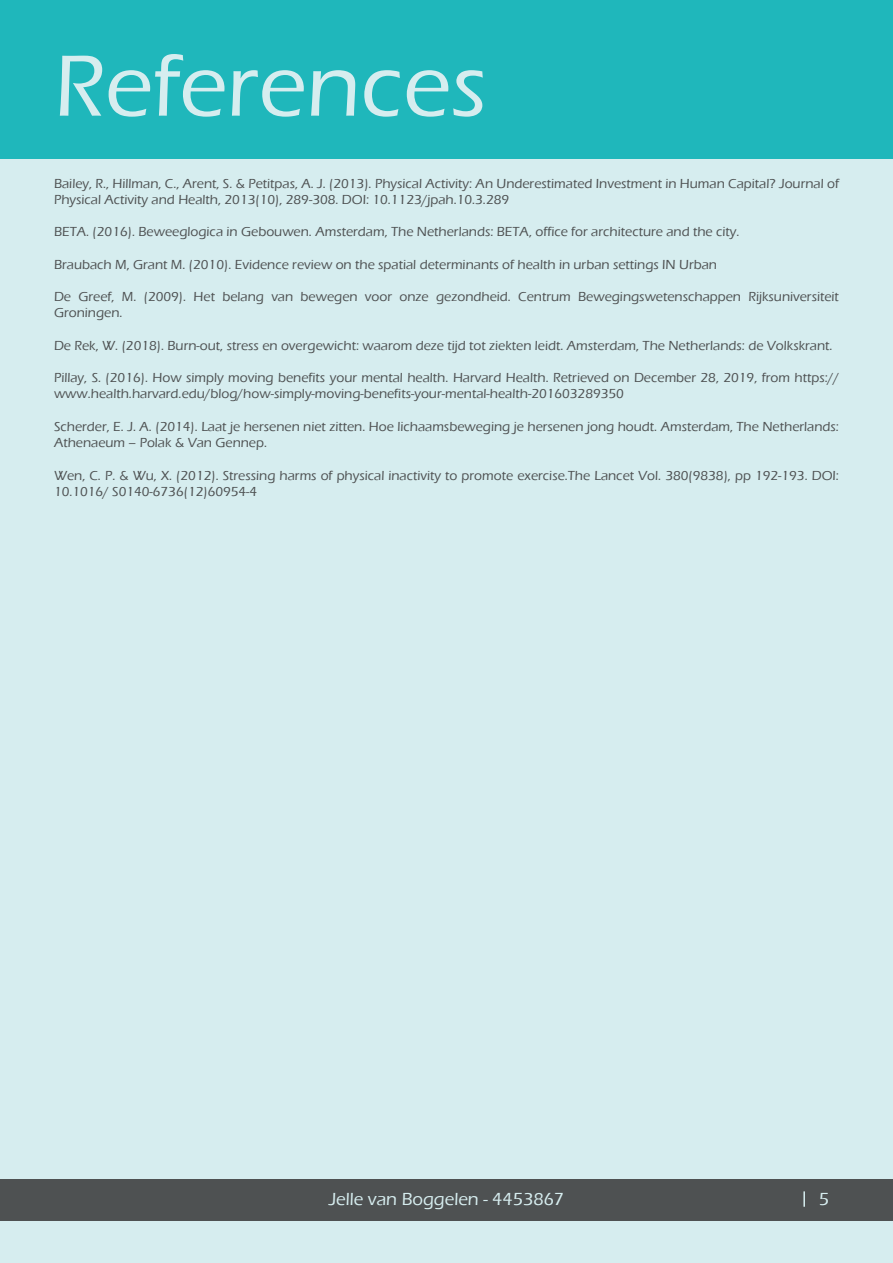
<style>
.page{position:relative;width:893px;height:1263px;background:#d6edef}
.page>*{position:absolute;margin:0;border:0;box-sizing:border-box;transform-origin:0 0}
.t1{font:500 90px "Eras ITC";color:#d6edef}
.t2{font:500 18px "Eras ITC";color:#d6edef}
.t3{font:500 13.5px/16.2px "Eras ITC";color:#4e5152}
</style>
<div class="page">
<div style="left:0;top:1179px;width:893px;height:41px;background:#4e5152"></div>
<svg style="left:803px;top:1191px;width:2px;height:16px"></svg>
<div style="left:0;top:0;width:893px;height:158px;background:#1fb7bb"></div>
<h1 class="t1" style="left:54px;top:36px;width:434px">References</h1>
<p class="t3" style="left:54px;top:175px;width:786px">Bailey, R., Hillman, C., Arent, S. &amp; Petitpas, A. J. (2013). Physical Activity: An Underestimated Investment in Human Capital? Journal of<br>Physical Activity and Health, 2013(10), 289-308. DOI: 10.1123/jpah.10.3.289</p>
<p class="t3" style="left:54px;top:224px;width:687px">BETA. (2016). Beweeglogica in Gebouwen. Amsterdam, The Netherlands: BETA, office for architecture and the city.</p>
<p class="t3" style="left:54px;top:256px;width:664px">Braubach M, Grant M. (2010). Evidence review on the spatial determinants of health in urban settings IN Urban</p>
<p class="t3" style="left:54px;top:289px;width:786px">De Greef, M. (2009). Het belang van bewegen voor onze gezondheid. Centrum Bewegingswetenschappen Rijksuniversiteit<br>Groningen.</p>
<p class="t3" style="left:54px;top:337px;width:780px">De Rek, W. (2018). Burn-out, stress en overgewicht: waarom deze tijd tot ziekten leidt. Amsterdam, The Netherlands: de Volkskrant.</p>
<p class="t3" style="left:54px;top:370px;width:786px">Pillay, S. (2016). How simply moving benefits your mental health. Harvard Health. Retrieved on December 28, 2019, from https:// www.health.harvard.edu/blog/how-simply-moving-benefits-your-mental-health-201603289350</p>
<p class="t3" style="left:54px;top:418px;width:786px">Scherder, E. J. A. (2014). Laat je hersenen niet zitten. Hoe lichaamsbeweging je hersenen jong houdt. Amsterdam, The Netherlands:<br>Athenaeum – Polak &amp; Van Gennep.</p>
<p class="t3" style="left:54px;top:467px;width:786px">Wen, C. P. &amp; Wu, X. (2012). Stressing harms of physical inactivity to promote exercise.The Lancet Vol. 380(9838), pp 192-193. DOI:<br>10.1016/ S0140-6736(12)60954-4</p>
<h2 class="t2" style="left:329px;top:1189px;width:237px">Jelle van Boggelen - 4453867</h2>
<h2 class="t2" style="left:819px;top:1189px;width:12px">5</h2>
</div>
